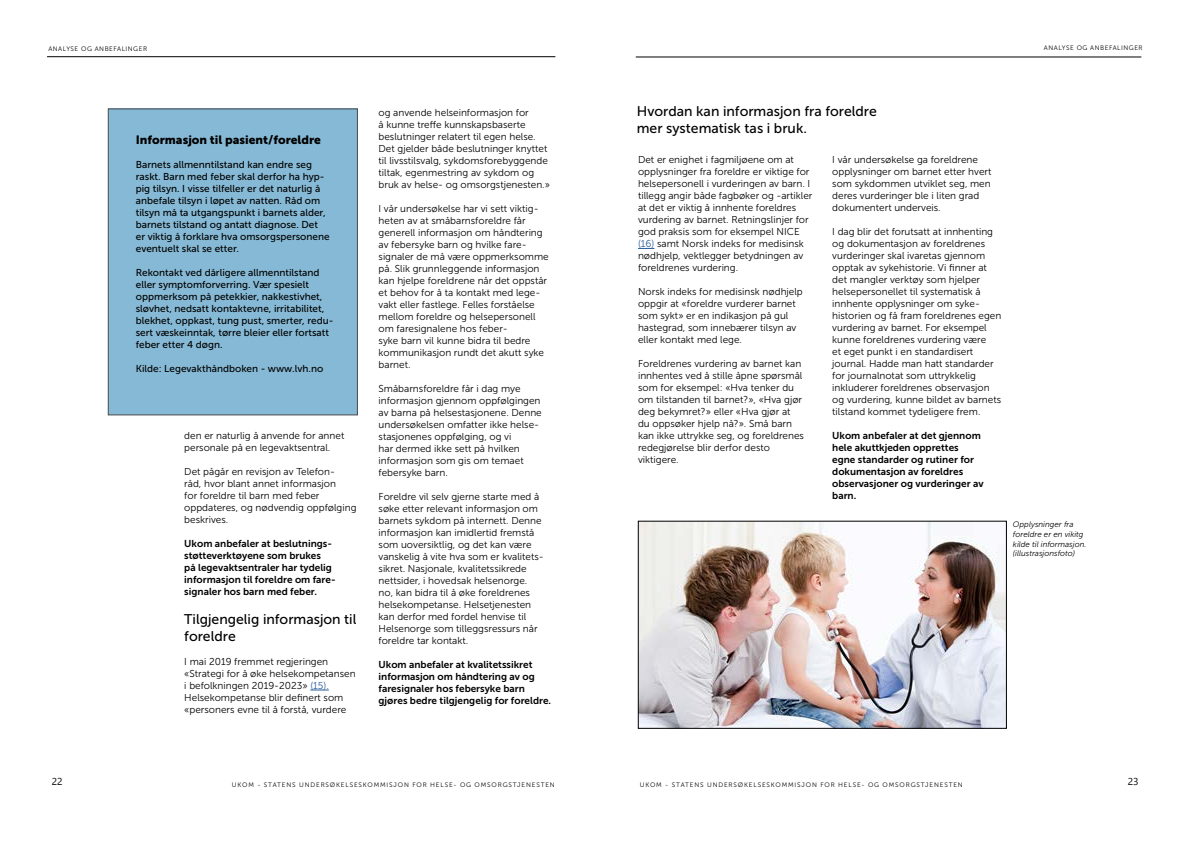
<style>
.page{position:relative;width:1191px;height:842px;background:#fff}
.page>*{position:absolute;margin:0;border:0;box-sizing:border-box;transform-origin:0 0}
.t1{font:14px/16.8px "Museo Sans 500";color:#000}
.t2{font:12px "Museo Sans 900";color:#000}
.t3{font:10px/12px "Museo Sans 300";color:#000}
.t4{font:10px/12px "Museo Sans 500";color:#000}
.t5{font:10px/12px "Museo Sans 700";color:#000}
.t6{font:italic 8px/9.6px "Museo Sans 300";color:#000}
.t7{font:6.5px "Museo Sans 300";letter-spacing:.13em;color:#000}
.t8{font:6.5px "Museo Sans 300";letter-spacing:.08em;color:#000}
.s1{color:#275b9b}
</style>
<div class="page">
<hr style="left:636px;top:56px;width:505px;height:1px;background:#000">
<hr style="left:47px;top:56px;width:508px;height:1px;background:#000">
<svg style="left:310px;top:690px;width:19px;height:1px"></svg>
<svg style="left:638px;top:248px;width:16px;height:1px"></svg>
<img style="left:640px;top:523px;width:364px;height:204px">
<div style="left:638px;top:521px;width:368px;height:208px;border:1px solid #000"></div>
<div style="left:108px;top:109px;width:249px;height:306px;background:#86b9d5"></div>
<p class="t8" style="left:48px;top:45px;width:100px">ANALYSE OG ANBEFALINGER</p>
<p class="t8" style="left:1044px;top:45px;width:100px">ANALYSE OG ANBEFALINGER</p>
<p class="t2" style="left:136px;top:133px;width:187px">Informasjon til pasient/foreldre</p>
<p class="t4" style="left:136px;top:159px;width:195px">Barnets allmenntilstand kan endre seg raskt. Barn med feber skal derfor ha hyp&shy;pig tilsyn. I visse tilfeller er det naturlig å anbefale tilsyn i løpet av natten. Råd om tilsyn må ta utgangspunkt i barnets alder, barnets tilstand og antatt diagnose. Det er viktig å forklare hva omsorgspersonene eventuelt skal se etter.</p>
<p class="t4" style="left:136px;top:267px;width:199px">Rekontakt ved dårligere allmenntilstand eller symptomforverring. Vær spesielt oppmerksom på petekkier, nakkestivhet, sløvhet, nedsatt kontaktevne, irritabilitet, blekhet, oppkast, tung pust, smerter, redu&shy;sert væskeinntak, tørre bleier eller fortsatt feber etter 4 døgn.</p>
<p class="t4" style="left:136px;top:363px;width:189px">Kilde: Legevakthåndboken - www.lvh.no</p>
<p class="t3" style="left:184px;top:430px;width:162px">den er naturlig å anvende for annet personale på en legevaktsentral.</p>
<p class="t3" style="left:184px;top:466px;width:174px">Det pågår en revisjon av Telefon-<br>råd, hvor blant annet informasjon<br>for foreldre til barn med feber oppdateres, og nødvendig oppfølging beskrives.</p>
<p class="t5" style="left:184px;top:538px;width:153px">Ukom anbefaler at beslutnings&shy;støtteverktøyene som brukes<br>på legevaktsentraler har tydelig informasjon til foreldre om fare&shy;signaler hos barn med feber.</p>
<h1 class="t1" style="left:184px;top:611px;width:174px">Tilgjengelig informasjon til foreldre</h1>
<p class="t3" style="left:184px;top:656px;width:173px">I mai 2019 fremmet regjeringen «Strategi for å øke helsekompetansen i befolkningen 2019- 2023» <span class="s1">(15).<br></span>Helsekompetanse blir definert som «personers evne til å forstå, vurdere</p>
<p class="t3" style="left:378px;top:107px;width:173px">og anvende helseinformasjon for<br>å kunne treffe kunnskapsbaserte beslutninger relatert til egen helse.<br>Det gjelder både beslutninger knyttet til livsstilsvalg, sykdomsforebyggende tiltak, egenmestring av sykdom og bruk av helse- og omsorgstjenesten.»</p>
<p class="t3" style="left:378px;top:203px;width:172px">I vår undersøkelse har vi sett viktig&shy;heten av at småbarnsforeldre får generell informasjon om håndtering av febersyke barn og hvilke fare&shy;signaler de må være oppmerksomme på. Slik grunnleggende informasjon kan hjelpe foreldrene når det oppstår et behov for å ta kontakt med lege&shy;vakt eller fastlege. Felles forståelse mellom foreldre og helsepersonell om faresignalene hos feber-<br>syke barn vil kunne bidra til bedre kommunikasjon rundt det akutt syke barnet.</p>
<p class="t3" style="left:378px;top:383px;width:165px">Småbarnsforeldre får i dag mye informasjon gjennom oppfølgingen av barna på helsestasjonene. Denne undersøkelsen omfatter ikke helse&shy;stasjonenes oppfølging, og vi<br>har dermed ikke sett på hvilken informasjon som gis om temaet febersyke barn.</p>
<p class="t3" style="left:378px;top:491px;width:167px">Foreldre vil selv gjerne starte med å søke etter relevant informasjon om barnets sykdom på internett. Denne informasjon kan imidlertid fremstå som uoversiktlig, og det kan være vanskelig å vite hva som er kvalitets&shy;sikret. Nasjonale, kvalitetssikrede nettsider, i hovedsak helsenorge. no, kan bidra til å øke foreldrenes helsekompetanse. Helsetjenesten kan derfor med fordel henvise til Helsenorge som tilleggsressurs når foreldre tar kontakt.</p>
<p class="t5" style="left:378px;top:658px;width:174px">Ukom anbefaler at kvalitetssikret informasjon om håndtering av og faresignaler hos febersyke barn gjøres bedre tilgjengelig for foreldre.</p>
<h1 class="t1" style="left:637px;top:103px;width:241px">Hvordan kan informasjon fra foreldre mer systematisk tas i bruk.</h1>
<p class="t3" style="left:638px;top:154px;width:176px">Det er enighet i fagmiljøene om at opplysninger fra foreldre er viktige for helsepersonell i vurderingen av barn. I tillegg angir både fagbøker og -artikler at det er viktig å innhente foreldres vurdering av barnet. Retningslinjer for god praksis som for eksempel NICE <span class="s1">(16)</span> samt Norsk indeks for medisinsk nødhjelp, vektlegger betydningen av foreldrenes vurdering.</p>
<p class="t3" style="left:638px;top:286px;width:166px">Norsk indeks for medisinsk nødhjelp oppgir at «foreldre vurderer barnet som sykt» er en indikasjon på gul hastegrad, som innebærer tilsyn av eller kontakt med lege.</p>
<p class="t3" style="left:638px;top:358px;width:167px">Foreldrenes vurdering av barnet kan innhentes ved å stille åpne spørsmål som for eksempel: «Hva tenker du om tilstanden til barnet?», «Hva gjør deg bekymret?» eller «Hva gjør at du oppsøker hjelp nå?». Små barn kan ikke uttrykke seg, og foreldrenes redegjørelse blir derfor desto viktigere.</p>
<p class="t3" style="left:832px;top:154px;width:161px">I vår undersøkelse ga foreldrene opplysninger om barnet etter hvert som sykdommen utviklet seg, men deres vurderinger ble i liten grad dokumentert underveis.</p>
<p class="t3" style="left:832px;top:226px;width:171px">I dag blir det forutsatt at innhenting og dokumentasjon av foreldrenes vurderinger skal ivaretas gjennom opptak av sykehistorie. Vi finner at det mangler verktøy som hjelper helsepersonellet til systematisk å innhente opplysninger om syke&shy;historien og få fram foreldrenes egen vurdering av barnet. For eksempel kunne foreldrenes vurdering være<br>et eget punkt i en standardisert journal. Hadde man hatt standarder for journalnotat som uttrykkelig inkluderer foreldrenes observasjon og vurdering, kunne bildet av barnets tilstand kommet tydeligere frem.</p>
<p class="t5" style="left:832px;top:430px;width:153px">Ukom anbefaler at det gjennom hele akuttkjeden opprettes egne standarder og rutiner for dokumentasjon av foreldres observasjoner og vurderinger av barn.</p>
<p class="t6" style="left:1013px;top:520px;width:75px">Opplysninger fra foreldre er en vikitg kilde til informasjon. (illustrasjonsfoto)</p>
<p class="t7" style="left:232px;top:781px;width:324px">UKOM - STATENS UNDERSØKELSESKOMMISJON FOR HELSE- OG OMSORGSTJENESTEN</p>
<p class="t7" style="left:640px;top:781px;width:324px">UKOM - STATENS UNDERSØKELSESKOMMISJON FOR HELSE- OG OMSORGSTJENESTEN</p>
</div>
